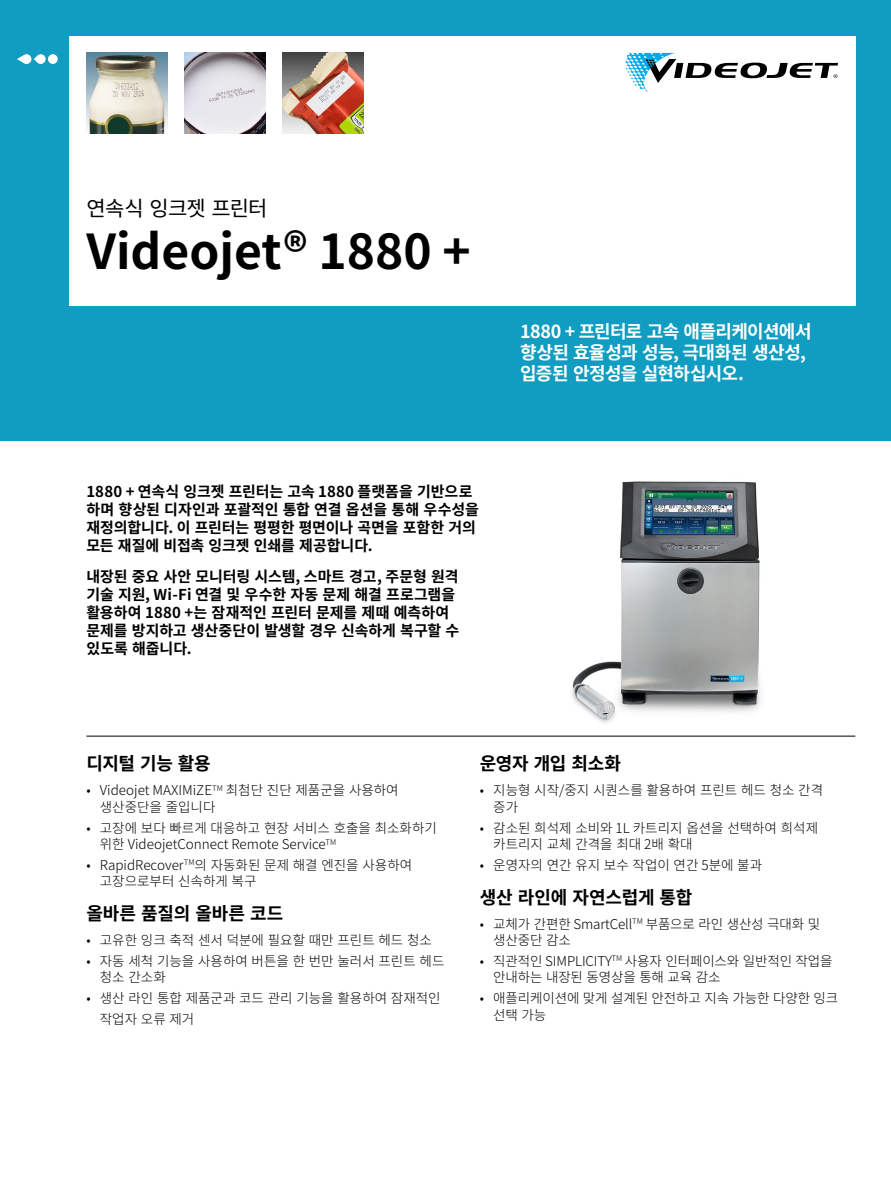
<style>
.page{position:relative;width:891px;height:1188px;background:#fff}
.page>*{position:absolute;margin:0;border:0;box-sizing:border-box;transform-origin:0 0}
.t1{font:700 48px "Noto Sans CJ Kkr";color:#000}
.t2{font:21px "Noto Sans CJ Kkr";letter-spacing:-.035em;color:#000}
.t3{font:700 18px/21px "Noto Sans CJ Kkr";letter-spacing:-.035em;color:#fff}
.t4{font:700 18px "Noto Sans CJ Kkr";letter-spacing:-.015em;color:#000}
.t5{font:700 15px/18px "Noto Sans CJ Kkr";letter-spacing:-.005em;color:#000}
.t6{font:300 13.5px/16.5px "Noto Sans CJ Kkr";color:#000}
</style>
<div class="page">
<img style="left:571px;top:481px;width:190px;height:242px">
<div style="left:0;top:0;width:891px;height:441px;background:#109dc1"></div>
<div style="left:69px;top:36px;width:786px;height:270px;background:#fff"></div>
<div style="left:48px;top:54px;width:10px;height:10px;background:#fff;border-radius:50%"></div>
<svg style="left:17px;top:54px;width:29px;height:10px"></svg>
<hr style="left:86px;top:736px;width:769px;height:1px;background:#000">
<img style="left:283px;top:53px;width:81px;height:81px">
<img style="left:86px;top:53px;width:81px;height:81px">
<svg style="left:625px;top:53px;width:213px;height:39px"></svg>
<img style="left:185px;top:53px;width:81px;height:81px">
<h2 class="t2" style="left:86px;top:197px;width:183px">연속식 잉크젯 프린터</h2>
<h1 class="t1" style="left:86px;top:224px;width:386px">Videojet® 1880 +</h1>
<p class="t5" style="left:86px;top:483px;width:394px">1880 + 연속식 잉크젯 프린터는 고속 1880 플랫폼을 기반으로 하며 향상된 디자인과 포괄적인 통합 연결 옵션을 통해 우수성을 재정의합니다. 이 프린터는 평평한 평면이나 곡면을 포함한 거의 모든 재질에 비접촉 잉크젯 인쇄를 제공합니다.</p>
<p class="t5" style="left:86px;top:568px;width:375px">내장된 중요 사안 모니터링 시스템, 스마트 경고, 주문형 원격 기술 지원, Wi-Fi 연결 및 우수한 자동 문제 해결 프로그램을 활용하여 1880 +는 잠재적인 프린터 문제를 제때 예측하여 문제를 방지하고 생산중단이 발생할 경우 신속하게 복구할 수 있도록 해줍니다.</p>
<h3 class="t3" style="left:520px;top:321px;width:293px">1880 + 프린터로 고속 애플리케이션에서 향상된 효율성과 성능, 극대화된 생산성, 입증된 안정성을 실현하십시오.</h3>
<h3 class="t4" style="left:86px;top:754px;width:126px">디지털 기능 활용</h3>
<p class="t6" style="left:100px;top:783px;width:300px;text-indent:-14px">• Videojet MAXIMiZE<sup>TM</sup> 최첨단 진단 제품군을 사용하여 생산중단을 줄입니다</p>
<p class="t6" style="left:100px;top:820px;width:338px;text-indent:-14px">• 고장에 보다 빠르게 대응하고 현장 서비스 호출을 최소화하기 위한 VideojetConnect Remote Service<sup>TM</sup></p>
<p class="t6" style="left:100px;top:857px;width:314px;text-indent:-14px">• RapidRecover<sup>TM</sup>의 자동화된 문제 해결 엔진을 사용하여 고장으로부터 신속하게 복구</p>
<h3 class="t4" style="left:86px;top:903px;width:199px">올바른 품질의 올바른 코드</h3>
<p class="t6" style="left:86px;top:932px;width:347px">• 고유한 잉크 축적 센서 덕분에 필요할 때만 프린트 헤드 청소</p>
<p class="t6" style="left:100px;top:953px;width:346px;text-indent:-14px">• 자동 세척 기능을 사용하여 버튼을 한 번만 눌러서 프린트 헤드 청소 간소화</p>
<p class="t6" style="left:100px;top:988px;width:342px;line-height:21px;text-indent:-14px">• 생산 라인 통합 제품군과 코드 관리 기능을 활용하여 잠재적인 작업자 오류 제거</p>
<h3 class="t4" style="left:480px;top:754px;width:143px">운영자 개입 최소화</h3>
<p class="t6" style="left:493px;top:783px;width:331px;text-indent:-14px">• 지능형 시작/중지 시퀀스를 활용하여 프린트 헤드 청소 간격 증가</p>
<p class="t6" style="left:493px;top:820px;width:326px;text-indent:-14px">• 감소된 희석제 소비와 1L 카트리지 옵션을 선택하여 희석제 카트리지 교체 간격을 최대 2배 확대</p>
<p class="t6" style="left:480px;top:857px;width:284px">• 운영자의 연간 유지 보수 작업이 연간 5분에 불과</p>
<h3 class="t4" style="left:480px;top:887px;width:214px">생산 라인에 자연스럽게 통합</h3>
<p class="t6" style="left:493px;top:916px;width:328px;text-indent:-14px">• 교체가 간편한 SmartCell<sup>TM</sup> 부품으로 라인 생산성 극대화 및 생산중단 감소</p>
<p class="t6" style="left:493px;top:953px;width:341px;text-indent:-14px">• 직관적인 SIMPLICITY<sup>TM</sup> 사용자 인터페이스와 일반적인 작업을 안내하는 내장된 동영상을 통해 교육 감소</p>
<p class="t6" style="left:493px;top:990px;width:347px;text-indent:-13px">• 애플리케이션에 맞게 설계된 안전하고 지속 가능한 다양한 잉크 선택 가능</p>
</div>
